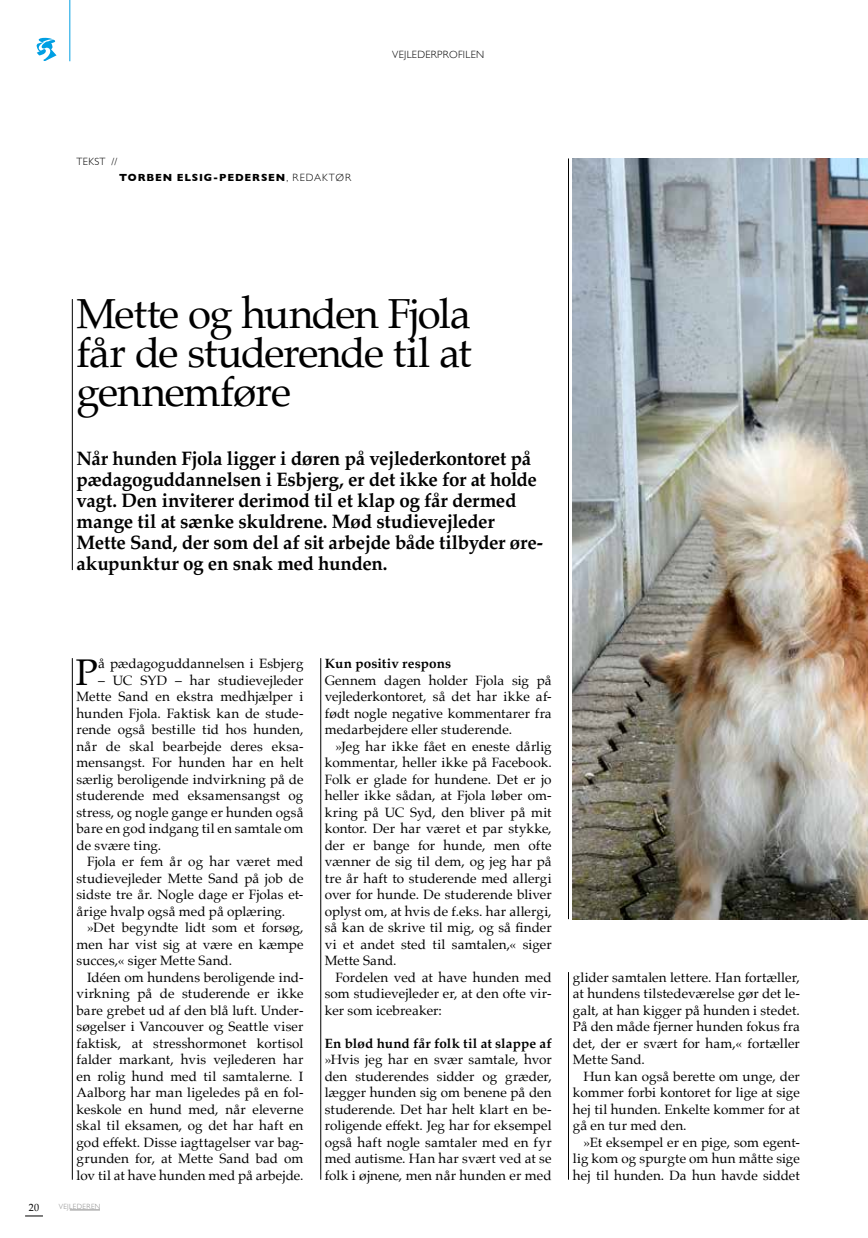
<style>
.page{position:relative;width:868px;height:1238px;background:#fff}
.page>*{position:absolute;margin:0;border:0;box-sizing:border-box;transform-origin:0 0}
.t1{font:42px/39px "Palatino";letter-spacing:-.03em;color:#000;text-align:justify}
.t2{font:37.2px "Palatino";color:#000}
.t3{font:700 19.5px/21px "Palatino";letter-spacing:-.015em;color:#000;scale:.96 1}
.t4{font:13.5px/16.5px "Palatino";color:#000;text-align:justify}
.t5{font:700 13.5px "Palatino";letter-spacing:.005em;color:#000}
.t6{font:700 10.5px "Gill Sans";letter-spacing:.08em;color:#000}
.t7{font:300 10.5px "Gill Sans";letter-spacing:.03em;color:#000}
.t8{font:10.5px "Palatino";color:#000;scale:.96 1}
.t9{font:300 7.5px "Gill Sans";letter-spacing:.055em;color:#878787;scale:.96 1}
.s1{font-weight:300}
</style>
<div class="page">
<img style="left:573px;top:158px;width:294px;height:761px">
<hr style="left:72px;top:299px;width:1px;height:271px;background:#000">
<hr style="left:72px;top:658px;width:1px;height:521px;background:#000">
<hr style="left:320px;top:658px;width:1px;height:521px;background:#000">
<hr style="left:568px;top:972px;width:1px;height:207px;background:#000">
<hr style="left:568px;top:158px;width:1px;height:761px;background:#000">
<hr style="left:69px;top:0;width:1px;height:61px;background:#009fe3">
<svg style="left:36px;top:37px;width:20px;height:23px"></svg>
<svg style="left:25px;top:1215px;width:18px;height:1px"></svg>
<hr style="left:70px;top:1209px;width:30px;height:1px;background:#878787">
<p class="t7" style="left:77px;top:153px;width:42px">TEKST //</p>
<p class="t6" style="left:119px;top:169px;width:233px">TORBEN ELSIG-PEDERSEN<span class="s1">, REDAKTØR</span></p>
<p class="t7" style="left:392px;top:47px;width:94px">VEJLEDERPROFILEN</p>
<h1 class="t1" style="left:77px;top:294px;width:396px">Mette og hunden Fjola får de studerende til at gennemføre</h1>
<p class="t3" style="left:77px;top:447px;width:487px">Når hunden Fjola ligger i døren på vejlederkontoret på pædagoguddannelsen i Esbjerg, er det ikke for at holde vagt. Den inviterer derimod til et klap og får dermed mange til at sænke skuldrene. Mød studievejleder Mette Sand, der som del af sit arbejde både tilbyder øre&shy;akupunktur og en snak med hunden.</p>
<h2 class="t2" style="left:76px;top:641px;width:24px">P</h2>
<p class="t4" style="left:98px;top:655px;width:207px">å pædagoguddannelsen i Esbjerg</p>
<p class="t4" style="left:77px;top:671px;width:228px;text-indent:21px">– UC SYD – har studievejleder Mette Sand en ekstra medhjælper i hunden Fjola. Faktisk kan de stude&shy;rende også bestille tid hos hunden, når de skal bearbejde deres eksa&shy;mensangst. For hunden har en helt særlig beroligende indvirkning på de studerende med eksamensangst og stress, og nogle gange er hunden også bare en god indgang til en samtale om de svære ting.</p>
<p class="t4" style="left:77px;top:853px;width:228px;text-indent:11px">Fjola er fem år og har været med studievejleder Mette Sand på job de sidste tre år. Nogle dage er Fjolas et&shy;årige hvalp også med på oplæring.</p>
<p class="t4" style="left:77px;top:919px;width:228px;text-indent:11px">»Det begyndte lidt som et forsøg, men har vist sig at være en kæmpe succes,« siger Mette Sand.</p>
<p class="t4" style="left:77px;top:968px;width:228px;text-indent:11px">Idéen om hundens beroligende ind&shy;virkning på de studerende er ikke bare grebet ud af den blå luft. Under&shy;søgelser i Vancouver og Seattle viser faktisk, at stresshormonet kortisol falder markant, hvis vejlederen har en rolig hund med til samtalerne. I Aalborg har man ligeledes på en fol&shy;keskole en hund med, når eleverne skal til eksamen, og det har haft en god effekt. Disse iagttagelser var bag&shy;grunden for, at Mette Sand bad om lov til at have hunden med på arbejde.</p>
<p class="t8" style="left:29px;top:1198px;width:12px">20</p>
<p class="t9" style="left:59px;top:1200px;width:45px">VEJLEDEREN</p>
<p class="t5" style="left:325px;top:652px;width:128px">Kun positiv respons</p>
<p class="t4" style="left:325px;top:671px;width:228px">Gennem dagen holder Fjola sig på vejlederkontoret, så det har ikke af&shy;født nogle negative kommentarer fra medarbejdere eller studerende.</p>
<p class="t4" style="left:325px;top:737px;width:228px;text-indent:11px">»Jeg har ikke fået en eneste dårlig kommentar, heller ikke på Facebook.<br>Folk er glade for hundene. Det er jo heller ikke sådan, at Fjola løber om&shy;kring på UC Syd, den bliver på mit kontor. Der har været et par stykke, der er bange for hunde, men ofte vænner de sig til dem, og jeg har på tre år haft to studerende med allergi over for hunde. De studerende bliver oplyst om, at hvis de f.eks. har allergi, så kan de skrive til mig, og så finder vi et andet sted til samtalen,« siger Mette Sand.</p>
<p class="t4" style="left:325px;top:968px;width:228px;text-indent:11px">Fordelen ved at have hunden med som studievejleder er, at den ofte vir&shy;ker som icebreaker:</p>
<p class="t5" style="left:325px;top:1031px;width:228px">En blød hund får folk til at slappe af</p>
<p class="t4" style="left:325px;top:1051px;width:228px">»Hvis jeg har en svær samtale, hvor den studerendes sidder og græder, lægger hunden sig om benene på den studerende. Det har helt klart en be&shy;roligende effekt. Jeg har for eksempel også haft nogle samtaler med en fyr med autisme. Han har svært ved at se folk i øjnene, men når hunden er med</p>
<p class="t4" style="left:573px;top:968px;width:228px">glider samtalen lettere. Han fortæller, at hundens tilstedeværelse gør det le&shy;galt, at han kigger på hunden i stedet.<br>På den måde fjerner hunden fokus fra det, der er svært for ham,« fortæller Mette Sand.</p>
<p class="t4" style="left:573px;top:1067px;width:228px;text-indent:11px">Hun kan også berette om unge, der kommer forbi kontoret for lige at sige hej til hunden. Enkelte kommer for at gå en tur med den.</p>
<p class="t4" style="left:573px;top:1133px;width:228px;text-indent:11px">»Et eksempel er en pige, som egent&shy;lig kom og spurgte om hun måtte sige hej til hunden. Da hun havde siddet</p>
</div>
